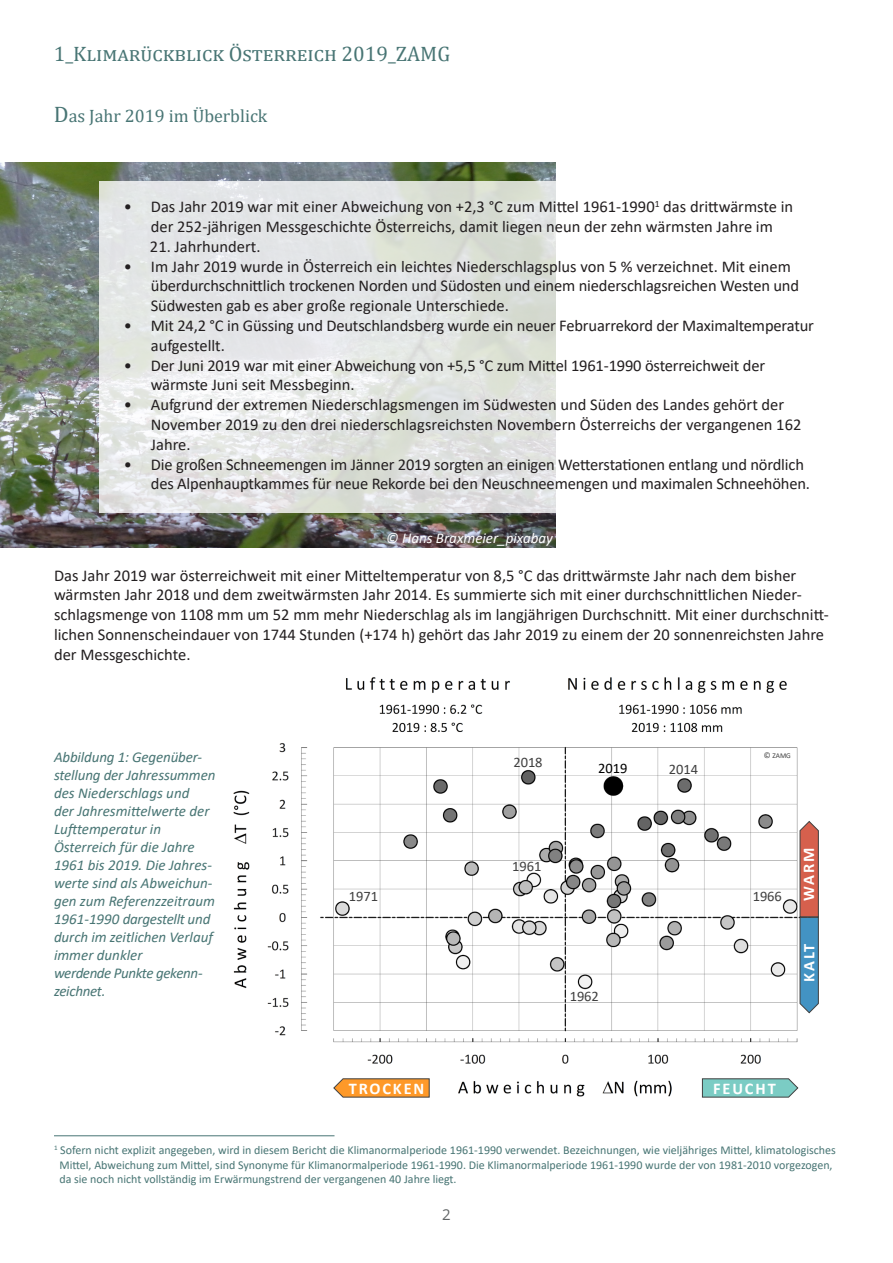
<style>
.page{position:relative;width:893px;height:1263px;background:#fff}
.page>*{position:absolute;margin:0;border:0;box-sizing:border-box;transform-origin:0 0}
.t1{font:21px "Cambria";color:#487574}
.t2{font:18px "Cambria";color:#487574}
.t3{font:16.5px/19.8px "Calibri";color:#231f20}
.t4{font:700 16.35px "Calibri";letter-spacing:.11em;color:#fff}
.t5{font:italic 15px/18px "Calibri";color:#487574}
.t6{font:italic 15px/18px "Calibri";letter-spacing:-.03em;color:#487574}
.t7{font:italic 15px "Calibri";color:#fff}
.t8{font:15px "Open Sans";color:#606465}
.t9{font:14.55px "Calibri";letter-spacing:-.005em;color:#404040}
.t10{font:14.55px "Calibri";color:#000}
.t11{font:12px "Calibri";color:#487574}
.t12{font:7.35px "Calibri";color:#404040}
.s1{font-size:22.5px}
.s2{font-size:8.25px}
</style>
<div class="page">
<img style="left:233px;top:743px;width:577px;height:355px">
<img style="left:346px;top:677px;width:441px;height:56px">
<svg style="left:702px;top:1078px;width:96px;height:19px;background:#7dc2bb"></svg>
<svg style="left:333px;top:1078px;width:97px;height:19px;background:#ed9738"></svg>
<svg style="left:800px;top:821px;width:19px;height:192px;background:#8a7a87"></svg>
<img style="left:0;top:162px;width:556px;height:385px">
<svg style="left:99px;top:181px;width:457px;height:331px;background:#e2e4e3"></svg>
<hr style="left:54px;top:1135px;width:280px;height:1px;background:#487575">
<p class="t1" style="left:54px;top:41px;width:398px">1_Klimarückblick Österreich 2019_ZAMG</p>
<p class="t2" style="left:54px;top:106px;width:215px"><span class="s1">D</span>as Jahr 2019 im Überblick</p>
<p class="t3" style="left:124px;top:196px;width:671px;text-align:center">• Das Jahr 2019 war mit einer Abweichung von +2,3 °C zum Mittel 1961-1990<sup>1</sup> das drittwärmste in der 252-jährigen Messgeschichte Österreichs, damit liegen neun der zehn wärmsten Jahre im</p>
<p class="t3" style="left:150px;top:236px;width:112px">21. Jahrhundert.</p>
<p class="t3" style="left:151px;top:256px;width:650px;text-indent:-27px">• Im Jahr 2019 wurde in Österreich ein leichtes Niederschlagsplus von 5 % verzeichnet. Mit einem überdurchschnittlich trockenen Norden und Südosten und einem niederschlagsreichen Westen und<br>Südwesten gab es aber große regionale Unterschiede.</p>
<p class="t3" style="left:151px;top:315px;width:665px;text-indent:-27px">• Mit 24,2 °C in Güssing und Deutschlandsberg wurde ein neuer Februarrekord der Maximaltemperatur aufgestellt.</p>
<p class="t3" style="left:151px;top:355px;width:616px;text-indent:-27px">• Der Juni 2019 war mit einer Abweichung von +5,5 °C zum Mittel 1961-1990 österreichweit der wärmste Juni seit Messbeginn.</p>
<p class="t3" style="left:151px;top:394px;width:652px;text-indent:-27px">• Aufgrund der extremen Niederschlagsmengen im Südwesten und Süden des Landes gehört der<br>November 2019 zu den drei niederschlagsreichsten Novembern Österreichs der vergangenen 162<br>Jahre.</p>
<p class="t3" style="left:151px;top:454px;width:661px;text-indent:-27px">• Die großen Schneemengen im Jänner 2019 sorgten an einigen Wetterstationen entlang und nördlich des Alpenhauptkammes für neue Rekorde bei den Neuschneemengen und maximalen Schneehöhen.</p>
<p class="t7" style="left:386px;top:527px;width:168px">© Hans Braxmeier_pixabay</p>
<p class="t3" style="left:54px;top:565px;width:776px">Das Jahr 2019 war österreichweit mit einer Mitteltemperatur von 8,5 °C das drittwärmste Jahr nach dem bisher wärmsten Jahr 2018 und dem zweitwärmsten Jahr 2014. Es summierte sich mit einer durchschnittlichen Nieder&shy;schlagsmenge von 1108 mm um 52 mm mehr Niederschlag als im langjährigen Durchschnitt. Mit einer durchschnitt&shy;lichen Sonnenscheindauer von 1744 Stunden (+174 h) gehört das Jahr 2019 zu einem der 20 sonnenreichsten Jahre der Messgeschichte.</p>
<p class="t5" style="left:54px;top:747px;width:163px">Abbildung 1: Gegenüber&shy;stellung der Jahressummen des Niederschlags und<br>der Jahresmittelwerte der<br>Lufttemperatur in</p>
<p class="t5" style="left:54px;top:837px;width:162px">Österreich für die Jahre<br>1961 bis 2019. Die Jahres&shy;werte sind als Abweichun&shy;gen zum Referenzzeitraum<br>1961-1990 dargestellt und durch im zeitlichen Verlauf immer dunkler</p>
<p class="t6" style="left:54px;top:963px;width:150px">werdende Punkte gekenn&shy;zeichnet.</p>
<p class="t9" style="left:513px;top:752px;width:31px">2018</p>
<p class="t10" style="left:598px;top:758px;width:31px">2019</p>
<p class="t9" style="left:669px;top:759px;width:31px">2014</p>
<p class="t12" style="left:764px;top:750px;width:28px"><span class="s2">©</span> ZAMG</p>
<p class="t9" style="left:512px;top:856px;width:31px">1961</p>
<p class="t9" style="left:349px;top:886px;width:31px">1971</p>
<p class="t9" style="left:753px;top:886px;width:31px">1966</p>
<p class="t9" style="left:570px;top:986px;width:31px">1962</p>
<p class="t4" style="left:797px;top:900px;width:55px;rotate:-90deg">WARM</p>
<p class="t4" style="left:797px;top:982px;width:40px;rotate:-90deg">KALT</p>
<p class="t4" style="left:349px;top:1076px;width:77px">TROCKEN</p>
<p class="t4" style="left:713px;top:1077px;width:64px">FEUCHT</p>
<p class="t11" style="left:54px;top:1142px;width:783px"><sup>1</sup> Sofern nicht explizit angegeben, wird in diesem Bericht die Klimanormalperiode 1961-1990 verwendet. Bezeichnungen, wie vieljähriges Mittel, klimatologisches</p>
<p class="t11" style="left:59px;top:1156px;width:775px">Mittel, Abweichung zum Mittel, sind Synonyme für Klimanormalperiode 1961-1990. Die Klimanormalperiode 1961-1990 wurde der von 1981-2010 vorgezogen,</p>
<p class="t11" style="left:59px;top:1171px;width:399px">da sie noch nicht vollständig im Erwärmungstrend der vergangenen 40 Jahre liegt.</p>
<p class="t8" style="left:442px;top:1205px;width:10px">2</p>
</div>
